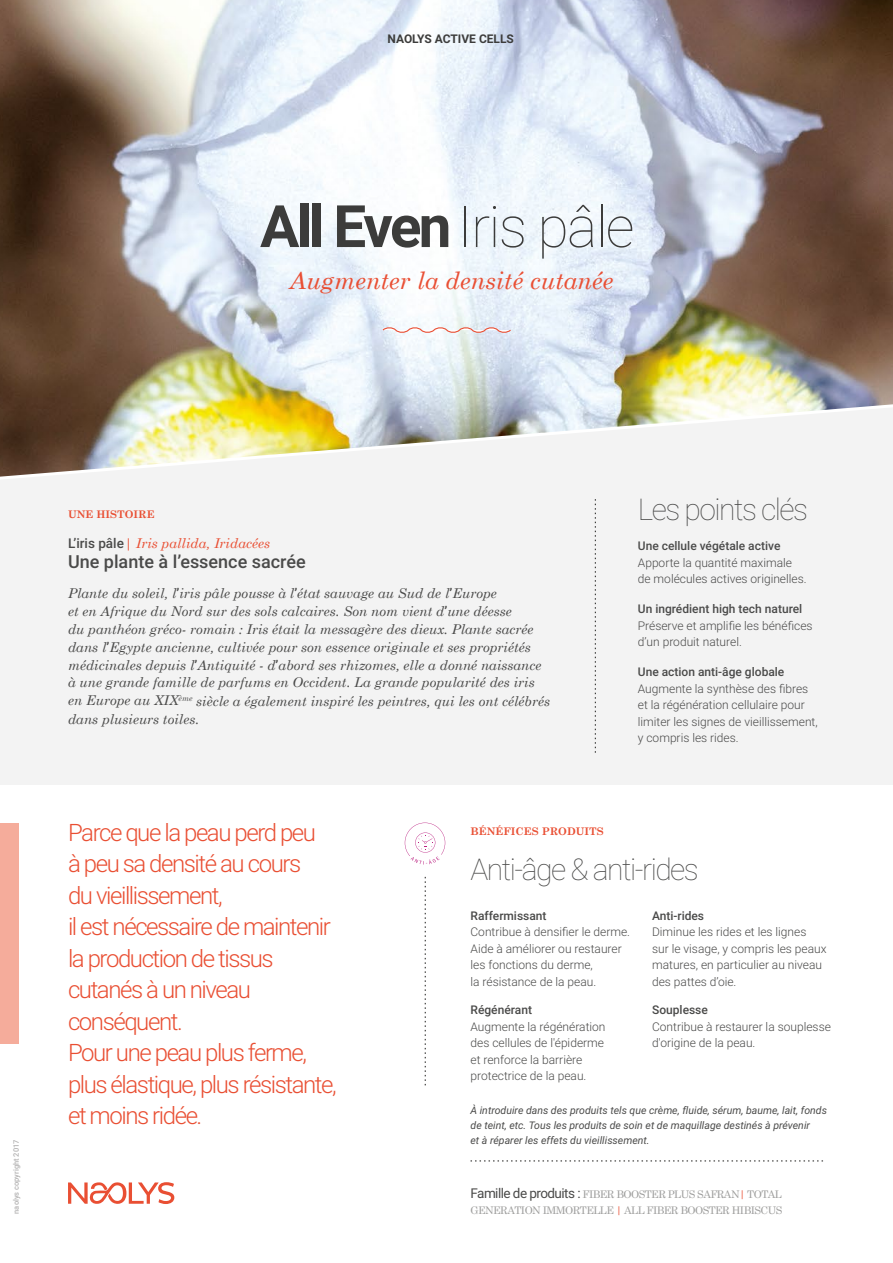
<style>
.page{position:relative;width:893px;height:1263px;background:#fff}
.page>*{position:absolute;margin:0;border:0;box-sizing:border-box;transform-origin:0 0}
.t1{font:100 57px "Roboto";letter-spacing:-.03em;color:#3c3c3b}
.t2{font:100 30px "Roboto";letter-spacing:-.05em;color:#4a4a49}
.t3{font:300 24px/31.5px "Roboto";letter-spacing:-.06em;color:#e94f33}
.t4{font:italic 24px "Century Schoolbook";color:#e94f34}
.t5{font:500 18px "Roboto";color:#4a4a49}
.t6{font:italic 13.5px/18px "Century Schoolbook";color:#4a4a49}
.t7{font:italic 13.5px "Century Schoolbook";color:#e94f33}
.t8{font:300 12px/16.5px "Roboto";color:#4a4a49}
.t9{font:500 12px "Roboto";color:#4a4a49}
.t10{font:700 12px "Roboto";color:#3c3c3b}
.t11{font:italic 10.5px/15px "Roboto";color:#4a4a49}
.t12{font:10.5px/16.5px "Century Schoolbook";letter-spacing:-.05em;color:#9d9d9c}
.t13{font:700 10.5px "Century Schoolbook";color:#e94f33}
.t14{font:500 7.5px "Roboto";color:#b3b2b2}
.s1{font-weight:700;font-size:58.5px}
.s2{font-family:"Roboto";font-weight:500;font-style:normal;color:#4a4a49}
.s3{font-family:"Roboto";font-weight:500;font-style:normal}
.s4{font-family:"Roboto";font-size:13.5px;color:#4a4a49}
.s5{color:#e94f33}
</style>
<div class="page">
<div style="left:0;top:0;width:893px;height:784px;background:#f3f3f3"></div>
<img style="left:0;top:0;width:893px;height:390px">
<div style="left:0;top:823px;width:19px;height:220px;background:#f5ac9b"></div>
<svg style="left:68px;top:1182px;width:106px;height:22px"></svg>
<svg style="left:595px;top:499px;width:1px;height:254px"></svg>
<svg style="left:425px;top:876px;width:1px;height:209px"></svg>
<svg style="left:470px;top:1161px;width:353px;height:1px"></svg>
<svg style="left:381px;top:327px;width:131px;height:6px"></svg>
<img style="left:0;top:390px;width:893px;height:89px">
<svg style="left:405px;top:823px;width:40px;height:41px"></svg>
<p class="t10" style="left:387px;top:30px;width:128px">NAOLYS ACTIVE CELLS</p>
<h1 class="t1" style="left:260px;top:187px;width:376px"><span class="s1">All Even</span>Iris pâle</h1>
<h3 class="t4" style="left:290px;top:266px;width:325px">Augmenter la densité cutanée</h3>
<p class="t14" style="left:11px;top:1214px;width:76px;rotate:-90deg">naolys copyright 2017</p>
<p class="t13" style="left:68px;top:508px;width:88px">UNE HISTOIRE</p>
<p class="t7" style="left:68px;top:535px;width:204px"><span class="s2">L’iris pâle</span>| Iris pallida, Iridacées</p>
<h3 class="t5" style="left:68px;top:548px;width:239px">Une plante à l’essence sacrée</h3>
<p class="t6" style="left:68px;top:583px;width:484px">Plante du soleil, l<span class="s3">ʼ</span>iris pâle pousse à l<span class="s3">ʼ</span>état sauvage au Sud de l<span class="s3">ʼ</span>Europe<br>et en Afrique du Nord sur des sols calcaires. Son nom vient d<span class="s3">ʼ</span>une déesse<br>du panthéon gréco- romain : Iris était la messagère des dieux. Plante sacrée dans l<span class="s3">ʼ</span>Egypte ancienne, cultivée pour son essence originale et ses propriétés médicinales depuis l<span class="s3">ʼ</span>Antiquité - d<span class="s3">ʼ</span>abord ses rhizomes, elle a donné naissance à une grande famille de parfums en Occident. La grande popularité des iris en Europe au XIX<sup>ème</sup> siècle a également inspiré les peintres, qui les ont célébrés dans plusieurs toiles.</p>
<h2 class="t2" style="left:638px;top:488px;width:172px">Les points clés</h2>
<p class="t9" style="left:638px;top:537px;width:144px">Une cellule végétale active</p>
<p class="t8" style="left:638px;top:554px;width:170px">Apporte la quantité maximale de molécules actives originelles.</p>
<p class="t9" style="left:638px;top:600px;width:166px">Un ingrédient high tech naturel</p>
<p class="t8" style="left:638px;top:617px;width:176px">Préserve et amplifie les bénéfices d’un produit naturel.</p>
<p class="t9" style="left:638px;top:663px;width:148px">Une action anti-âge globale</p>
<p class="t8" style="left:638px;top:680px;width:181px">Augmente la synthèse des fibres et la régénération cellulaire pour limiter les signes de vieillissement, y compris les rides.</p>
<h3 class="t3" style="left:68px;top:816px;width:270px">Parce que la peau perd peu<br>à peu sa densité au cours<br>du vieillissement,<br>il est nécessaire de maintenir la production de tissus cutanés à un niveau conséquent.<br>Pour une peau plus ferme, plus élastique, plus résistante, et moins ridée.</h3>
<p class="t13" style="left:470px;top:825px;width:135px">BÉNÉFICES PRODUITS</p>
<h2 class="t2" style="left:470px;top:849px;width:230px">Anti-âge &amp; anti-rides</h2>
<p class="t9" style="left:470px;top:907px;width:78px">Raffermissant</p>
<p class="t8" style="left:470px;top:923px;width:161px">Contribue à densifier le derme.<br>Aide à améliorer ou restaurer les fonctions du derme,<br>la résistance de la peau.</p>
<p class="t9" style="left:470px;top:1001px;width:63px">Régénérant</p>
<p class="t8" style="left:470px;top:1017px;width:136px">Augmente la régénération des cellules de l'épiderme et renforce la barrière protectrice de la peau.</p>
<p class="t9" style="left:652px;top:907px;width:54px">Anti-rides</p>
<p class="t8" style="left:652px;top:923px;width:176px">Diminue les rides et les lignes<br>sur le visage, y compris les peaux matures, en particulier au niveau des pattes d’oie.</p>
<p class="t9" style="left:652px;top:1001px;width:57px">Souplesse</p>
<p class="t8" style="left:652px;top:1017px;width:180px">Contribue à restaurer la souplesse d'origine de la peau.</p>
<p class="t11" style="left:470px;top:1102px;width:358px">À introduire dans des produits tels que crème, fluide, sérum, baume, lait, fonds de teint, etc. Tous les produits de soin et de maquillage destinés à prévenir<br>et à réparer les effets du vieillissement.</p>
<p class="t12" style="left:470px;top:1185px;width:313px"><span class="s4">Famille de produits :</span> FIBER BOOSTER PLUS SAFRAN<span class="s5">|</span> TOTAL<br>GENERATION IMMORTELLE <span class="s5">|</span> ALL FIBER BOOSTER HIBISCUS</p>
</div>
